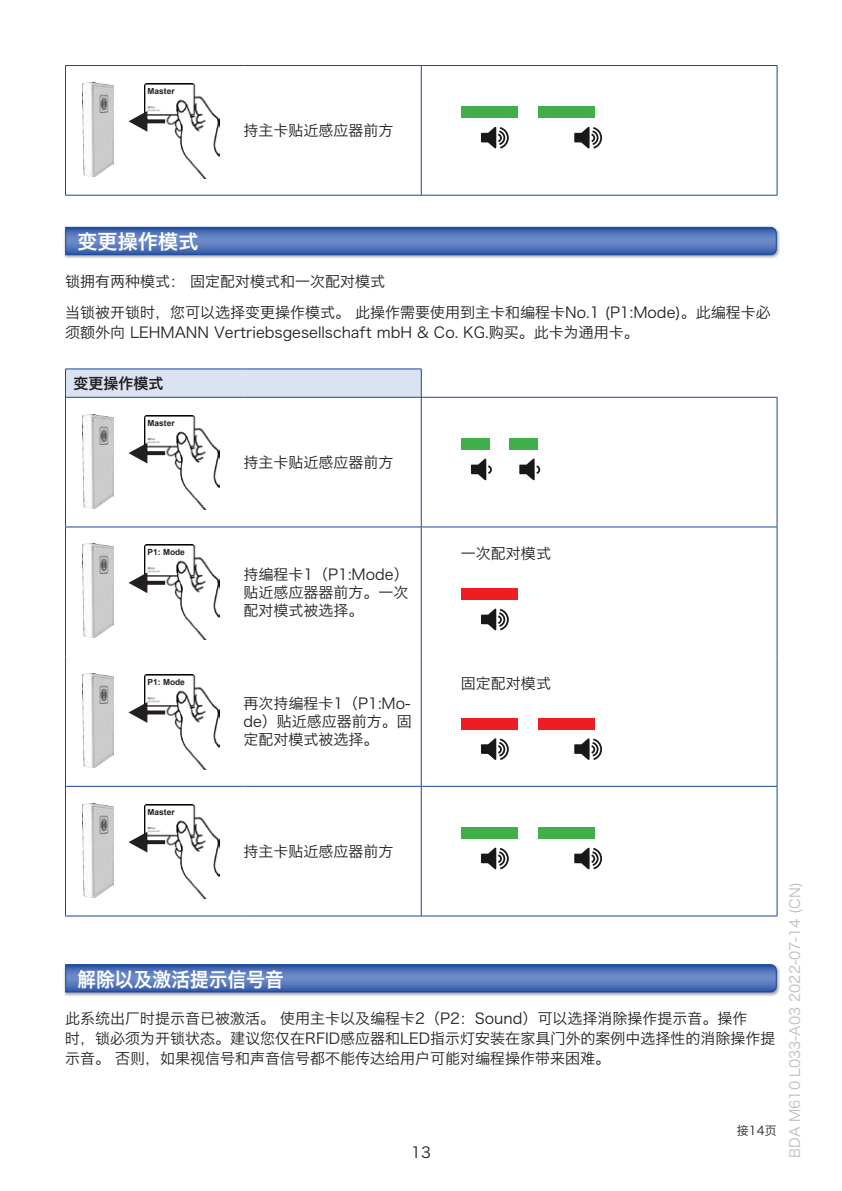
<style>
.page{position:relative;width:842px;height:1191px;background:#fff}
.page>*{position:absolute;margin:0;border:0;box-sizing:border-box;transform-origin:0 0}
.t1{font:20px "Hiragino Sans GB W6";letter-spacing:.01em;color:#fff;scale:.93 1}
.t2{font:20px "Hiragino Sans GB W6";letter-spacing:.01em;color:#fff}
.t3{font:15px/18px "Hiragino Sans GB W3";color:#231f20}
.t4{font:15px "Hiragino Sans GB W6";color:#231f20}
.t5{font:14px "Hiragino Sans GB W3";color:#bcbdc0}
.t6{font:12px "Hiragino Sans GB W3";color:#231f20}
.t7{font:700 8.4px "Arial";color:#231f20}
</style>
<div class="page">
<svg style="left:66px;top:66px;width:355px;height:129px"></svg>
<hr style="left:65px;top:65px;width:178px;height:1px;background:#18469d">
<hr style="left:65px;top:66px;width:1px;height:129px;background:#18469d">
<hr style="left:243px;top:65px;width:178px;height:1px;background:#18469d">
<hr style="left:421px;top:65px;width:356px;height:1px;background:#18469d">
<hr style="left:421px;top:66px;width:1px;height:129px;background:#18469d">
<hr style="left:777px;top:66px;width:1px;height:129px;background:#18469d">
<hr style="left:65px;top:195px;width:178px;height:1px;background:#18469d">
<hr style="left:243px;top:195px;width:178px;height:1px;background:#18469d">
<hr style="left:421px;top:195px;width:356px;height:1px;background:#18469d">
<img style="left:144px;top:83px;width:75px;height:95px">
<img style="left:83px;top:83px;width:31px;height:93px">
<svg style="left:129px;top:111px;width:36px;height:21px"></svg>
<div style="left:148px;top:86px;width:43px;height:11px;background:#fff"></div>
<div style="left:461px;top:107px;width:57px;height:11px;background:#40ae49"></div>
<div style="left:538px;top:107px;width:56px;height:11px;background:#40ae49"></div>
<svg style="left:481px;top:127px;width:28px;height:22px"></svg>
<svg style="left:574px;top:127px;width:28px;height:22px"></svg>
<div style="left:63px;top:226px;width:717px;height:33px;background:#231f20;opacity:.4"></div>
<svg style="left:65px;top:226px;width:712px;height:30px"></svg>
<svg style="left:66px;top:369px;width:711px;height:546px"></svg>
<svg style="left:422px;top:398px;width:355px;height:517px"></svg>
<hr style="left:65px;top:368px;width:178px;height:1px;background:#18469d">
<svg style="left:65px;top:369px;width:1px;height:28px"></svg>
<hr style="left:243px;top:368px;width:179px;height:1px;background:#18469d">
<svg style="left:421px;top:369px;width:1px;height:28px"></svg>
<hr style="left:65px;top:397px;width:178px;height:1px;background:#18469d">
<hr style="left:65px;top:397px;width:1px;height:129px;background:#18469d">
<hr style="left:243px;top:397px;width:178px;height:1px;background:#18469d">
<hr style="left:421px;top:397px;width:356px;height:1px;background:#18469d">
<hr style="left:421px;top:397px;width:1px;height:129px;background:#18469d">
<hr style="left:777px;top:397px;width:1px;height:129px;background:#18469d">
<hr style="left:65px;top:526px;width:178px;height:1px;background:#18469d">
<hr style="left:65px;top:527px;width:1px;height:129px;background:#18469d">
<hr style="left:243px;top:526px;width:178px;height:1px;background:#18469d">
<hr style="left:421px;top:526px;width:356px;height:1px;background:#18469d">
<hr style="left:421px;top:527px;width:1px;height:129px;background:#18469d">
<hr style="left:777px;top:527px;width:1px;height:129px;background:#18469d">
<hr style="left:65px;top:656px;width:1px;height:130px;background:#18469d">
<hr style="left:421px;top:656px;width:1px;height:130px;background:#18469d">
<hr style="left:777px;top:656px;width:1px;height:130px;background:#18469d">
<hr style="left:65px;top:786px;width:178px;height:1px;background:#18469d">
<hr style="left:65px;top:786px;width:1px;height:129px;background:#18469d">
<hr style="left:243px;top:786px;width:178px;height:1px;background:#18469d">
<hr style="left:421px;top:786px;width:356px;height:1px;background:#18469d">
<hr style="left:421px;top:786px;width:1px;height:129px;background:#18469d">
<hr style="left:777px;top:786px;width:1px;height:129px;background:#18469d">
<hr style="left:65px;top:915px;width:178px;height:1px;background:#18469d">
<hr style="left:243px;top:915px;width:178px;height:1px;background:#18469d">
<hr style="left:421px;top:915px;width:356px;height:1px;background:#18469d">
<img style="left:144px;top:415px;width:75px;height:95px">
<img style="left:83px;top:414px;width:31px;height:94px">
<svg style="left:129px;top:443px;width:36px;height:20px"></svg>
<div style="left:148px;top:418px;width:43px;height:11px;background:#fff"></div>
<div style="left:461px;top:438px;width:28px;height:12px;background:#40ae49"></div>
<div style="left:509px;top:438px;width:29px;height:12px;background:#40ae49"></div>
<svg style="left:471px;top:458px;width:21px;height:22px"></svg>
<svg style="left:519px;top:458px;width:21px;height:22px"></svg>
<img style="left:144px;top:545px;width:75px;height:94px">
<img style="left:83px;top:544px;width:31px;height:94px">
<svg style="left:129px;top:572px;width:36px;height:21px"></svg>
<div style="left:148px;top:548px;width:43px;height:10px;background:#fff"></div>
<div style="left:461px;top:588px;width:57px;height:12px;background:#ee1d23"></div>
<svg style="left:481px;top:608px;width:28px;height:22px"></svg>
<img style="left:144px;top:674px;width:75px;height:95px">
<img style="left:83px;top:673px;width:31px;height:94px">
<svg style="left:129px;top:702px;width:36px;height:21px"></svg>
<div style="left:148px;top:677px;width:43px;height:11px;background:#fff"></div>
<div style="left:461px;top:718px;width:57px;height:11px;background:#ee1d23"></div>
<div style="left:538px;top:718px;width:56px;height:11px;background:#ee1d23"></div>
<svg style="left:481px;top:738px;width:28px;height:22px"></svg>
<svg style="left:574px;top:738px;width:28px;height:22px"></svg>
<img style="left:144px;top:804px;width:75px;height:95px">
<img style="left:83px;top:803px;width:31px;height:94px">
<svg style="left:129px;top:831px;width:36px;height:21px"></svg>
<div style="left:148px;top:807px;width:43px;height:10px;background:#fff"></div>
<div style="left:461px;top:827px;width:57px;height:12px;background:#40ae49"></div>
<div style="left:538px;top:827px;width:56px;height:12px;background:#40ae49"></div>
<svg style="left:481px;top:847px;width:28px;height:22px"></svg>
<svg style="left:574px;top:847px;width:28px;height:22px"></svg>
<div style="left:63px;top:963px;width:717px;height:33px;background:#231f20;opacity:.4"></div>
<svg style="left:65px;top:963px;width:712px;height:30px"></svg>
<p class="t7" style="left:148px;top:86px;width:29px">Master</p>
<p class="t3" style="left:243px;top:121px;width:151px">持主卡贴近感应器前方</p>
<h1 class="t2" style="left:77px;top:229px;width:122px">变更操作模式</h1>
<p class="t3" style="left:65px;top:265px;width:707px;line-height:31.4px">锁拥有两种模式： 固定配对模式和一次配对模式<br>当锁被开锁时，您可以选择变更操作模式。 此操作需要使用到主卡和编程卡No.1 (P1:Mode)。此编程卡必</p>
<p class="t3" style="left:65px;top:323px;width:575px">须额外向 LEHMANN Vertriebsgesellschaft mbH &amp; Co. KG.购买。此卡为通用卡。</p>
<p class="t4" style="left:73px;top:373px;width:91px">变更操作模式</p>
<p class="t7" style="left:148px;top:418px;width:29px">Master</p>
<p class="t3" style="left:243px;top:453px;width:151px">持主卡贴近感应器前方</p>
<p class="t7" style="left:148px;top:547px;width:39px">P1: Mode</p>
<p class="t7" style="left:148px;top:677px;width:39px">P1: Mode</p>
<p class="t3" style="left:243px;top:565px;width:167px;text-align:justify">持编程卡1（P1:Mode）贴近感应器器前方。一次配对模式被选择。</p>
<p class="t3" style="left:243px;top:694px;width:170px;text-align:justify">再次持编程卡1（P1:Mo&shy;de）贴近感应器前方。固定配对模式被选择。</p>
<p class="t3" style="left:461px;top:544px;width:91px">一次配对模式</p>
<p class="t3" style="left:461px;top:674px;width:91px">固定配对模式</p>
<p class="t7" style="left:148px;top:807px;width:29px">Master</p>
<p class="t3" style="left:243px;top:842px;width:151px">持主卡贴近感应器前方</p>
<h1 class="t1" style="left:77px;top:966px;width:224px">解除以及激活提示信号音</h1>
<p class="t3" style="left:65px;top:1008px;width:712px;line-height:20px">此系统出厂时提示音已被激活。 使用主卡以及编程卡2（P2：Sound）可以选择消除操作提示音。操作<br>时，锁必须为开锁状态。建议您仅在RFID感应器和LED指示灯安装在家具门外的案例中选择性的消除操作提示音。 否则，如果视信号和声音信号都不能传达给用户可能对编程操作带来困难。</p>
<p class="t3" style="left:411px;top:1142px;width:21px">13</p>
<p class="t6" style="left:737px;top:1123px;width:41px">接14页</p>
<p class="t5" style="left:786px;top:1157px;width:277px;rotate:-90deg">BDA M610 L033-A03 2022-07-14 (CN)</p>
</div>
